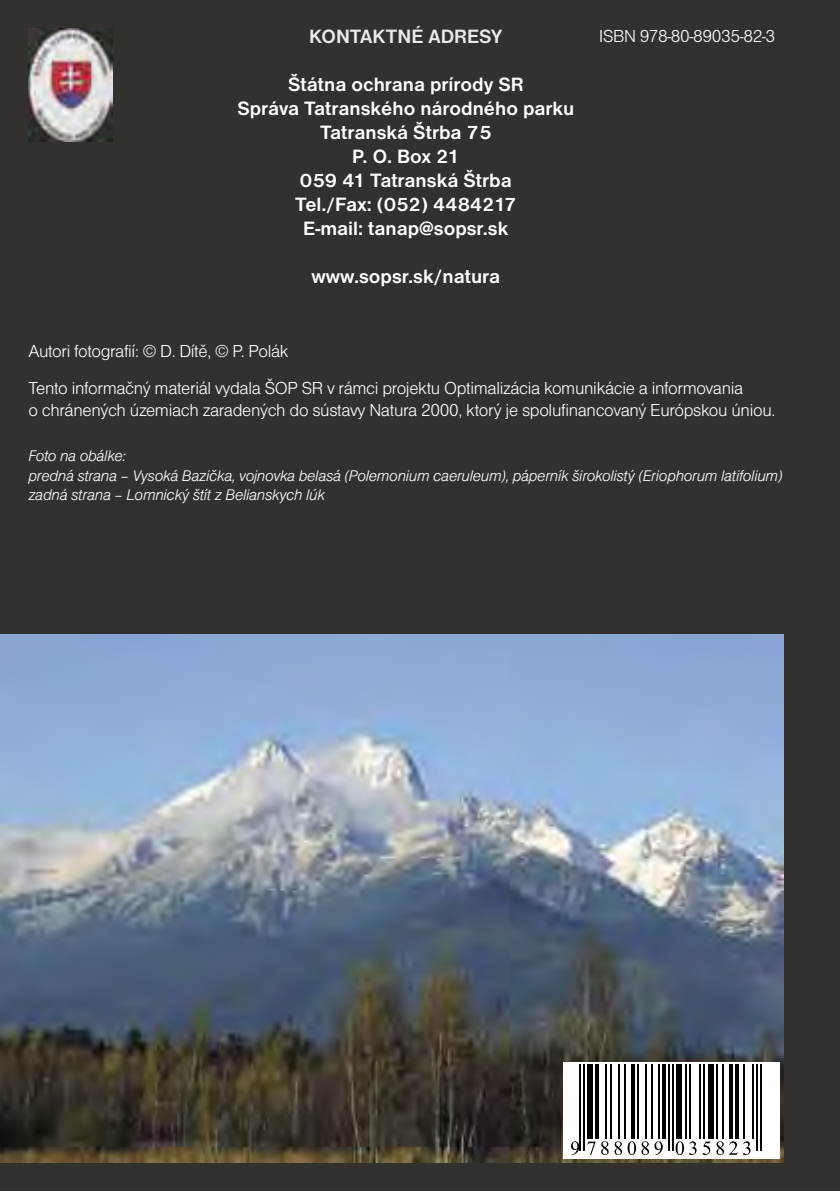
<style>
.page{position:relative;width:840px;height:1191px;background:#fff}
.page>*{position:absolute;margin:0;border:0;box-sizing:border-box;transform-origin:0 0}
.t1{font:700 20px/24px "Nimbus San DEE";color:#fff;text-align:center}
.t2{font:700 20px "Nimbus San DEE";color:#eaeaea}
.t3{font:18px/21.6px "Nimbus San DEE Ligh";letter-spacing:-.02em;color:#fff}
.t4{font:16px/19.2px "Nimbus San DEE Ligh Ital";letter-spacing:-.02em;color:#fff}
</style>
<div class="page">
<div style="left:0;top:0;width:839px;height:1191px;background:#33312d"></div>
<img style="left:28px;top:28px;width:84px;height:114px">
<img style="left:0;top:635px;width:782px;height:527px">
<svg style="left:562px;top:1062px;width:216px;height:97px;background:#d2d2d2"></svg>
<hr style="left:579px;top:1064px;width:2px;height:86px;background:#000">
<hr style="left:583px;top:1064px;width:1px;height:86px;background:#000">
<div style="left:587px;top:1064px;width:5px;height:75px;background:#000"></div>
<svg style="left:594px;top:1064px;width:4px;height:75px"></svg>
<hr style="left:604px;top:1064px;width:2px;height:75px;background:#000">
<hr style="left:610px;top:1064px;width:1px;height:75px;background:#000">
<hr style="left:618px;top:1064px;width:1px;height:75px;background:#000">
<hr style="left:623px;top:1064px;width:2px;height:75px;background:#000">
<hr style="left:631px;top:1064px;width:3px;height:75px;background:#000">
<hr style="left:637px;top:1064px;width:1px;height:75px;background:#000">
<hr style="left:644px;top:1064px;width:2px;height:75px;background:#000">
<hr style="left:650px;top:1064px;width:2px;height:75px;background:#000">
<hr style="left:658px;top:1064px;width:1px;height:75px;background:#000">
<hr style="left:662px;top:1064px;width:3px;height:75px;background:#000">
<hr style="left:667px;top:1064px;width:2px;height:86px;background:#000">
<hr style="left:671px;top:1064px;width:2px;height:86px;background:#000">
<div style="left:675px;top:1064px;width:5px;height:75px;background:#000"></div>
<hr style="left:685px;top:1064px;width:1px;height:75px;background:#000">
<hr style="left:689px;top:1064px;width:1px;height:75px;background:#000">
<hr style="left:698px;top:1064px;width:2px;height:75px;background:#000">
<hr style="left:702px;top:1064px;width:1px;height:75px;background:#000">
<div style="left:708px;top:1064px;width:5px;height:75px;background:#000"></div>
<hr style="left:715px;top:1064px;width:2px;height:75px;background:#000">
<hr style="left:721px;top:1064px;width:2px;height:75px;background:#000">
<hr style="left:729px;top:1064px;width:3px;height:75px;background:#000">
<hr style="left:735px;top:1064px;width:3px;height:75px;background:#000">
<hr style="left:742px;top:1064px;width:2px;height:75px;background:#000">
<hr style="left:752px;top:1064px;width:1px;height:75px;background:#000">
<hr style="left:756px;top:1064px;width:1px;height:86px;background:#000">
<hr style="left:760px;top:1064px;width:1px;height:86px;background:#000">
<svg style="left:570px;top:1141px;width:9px;height:14px"></svg>
<svg style="left:587px;top:1141px;width:21px;height:14px"></svg>
<svg style="left:614px;top:1141px;width:7px;height:14px"></svg>
<svg style="left:627px;top:1141px;width:8px;height:14px"></svg>
<svg style="left:641px;top:1141px;width:7px;height:14px"></svg>
<svg style="left:654px;top:1141px;width:8px;height:14px"></svg>
<svg style="left:675px;top:1141px;width:21px;height:14px"></svg>
<svg style="left:702px;top:1141px;width:8px;height:14px"></svg>
<svg style="left:716px;top:1141px;width:34px;height:14px"></svg>
<p class="t2" style="left:309px;top:25px;width:194px">KONTAKTNÉ ADRESY</p>
<p class="t1" style="left:237px;top:73px;width:338px">Štátna ochrana prírody SR<br>Správa Tatranského národného parku<br>Tatranská Štrba 75<br>P. O. Box 21<br>059 41 Tatranská Štrba<br>Tel./Fax: (052) 4484217<br>E-mail: tanap@sopsr.sk</p>
<p class="t1" style="left:311px;top:265px;width:190px">www.sopsr.sk/natura</p>
<p class="t3" style="left:28px;top:340px;width:261px">Autori fotografií: © D. Dítě, © P. Polák</p>
<p class="t3" style="left:599px;top:25px;width:177px">ISBN 978-80-89035-82-3</p>
<p class="t3" style="left:28px;top:378px;width:748px">Tento informačný materiál vydala ŠOP SR v rámci projektu Optimalizácia komunikácie a informovania<br>o chránených územiach zaradených do sústavy Natura 2000, ktorý je spolufinancovaný Európskou úniou.</p>
<p class="t4" style="left:28px;top:447px;width:755px">Foto na obálke:<br>predná strana – Vysoká Bazička, vojnovka belasá (Polemonium caeruleum), páperník širokolistý (Eriophorum latifolium) zadná strana – Lomnický štít z Belianskych lúk</p>
</div>
